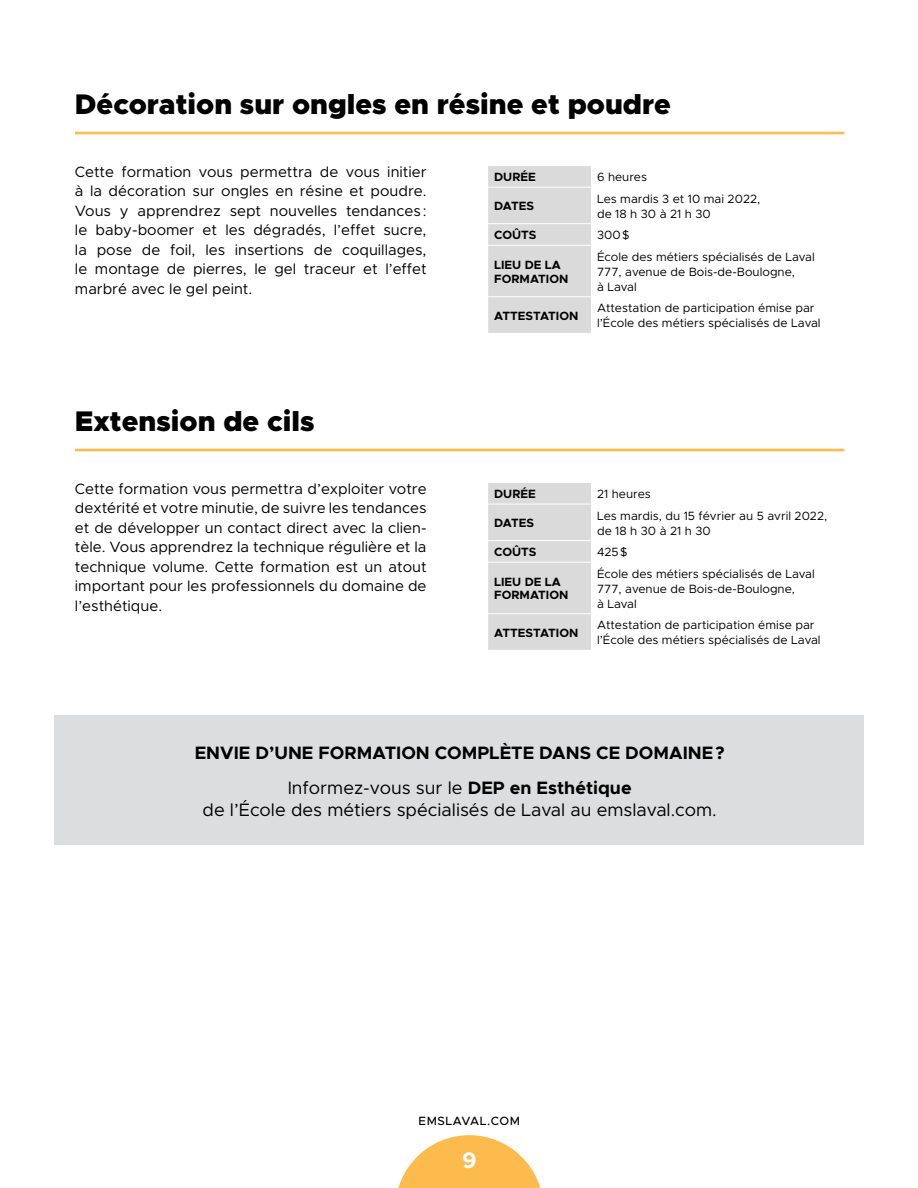
<style>
.page{position:relative;width:918px;height:1188px;background:#fff}
.page>*{position:absolute;margin:0;border:0;box-sizing:border-box;transform-origin:0 0}
.t1{font:900 28.5px "Metropolis";color:#000}
.t2{font:700 22.5px "Metropolis";color:#fff}
.t3{font:700 18px/35.1px "Metropolis";color:#000;text-align:center}
.t4{font:18px "Metropolis";color:#000}
.t5{font:15px/19.5px "Metropolis";color:#000;text-align:justify}
.t6{font:12px/15px "Metropolis";color:#000}
.t7{font:700 12px/13.5px "Metropolis";color:#000}
.t8{font:500 12px "Metropolis";letter-spacing:.05em;color:#000}
.s1{font-weight:400}
</style>
<div class="page">
<svg style="left:398px;top:1135px;width:143px;height:53px"></svg>
<hr style="left:75px;top:132px;width:769px;height:2px;background:#fdba4d">
<div style="left:488px;top:166px;width:103px;height:167px;background:#dadada"></div>
<hr style="left:488px;top:187px;width:103px;height:1px;background:#fff">
<hr style="left:488px;top:223px;width:103px;height:1px;background:#fff">
<hr style="left:488px;top:245px;width:103px;height:1px;background:#fff">
<hr style="left:488px;top:296px;width:103px;height:1px;background:#fff">
<hr style="left:75px;top:449px;width:769px;height:2px;background:#fdba4d">
<div style="left:488px;top:483px;width:103px;height:167px;background:#dadada"></div>
<hr style="left:488px;top:504px;width:103px;height:1px;background:#fff">
<hr style="left:488px;top:540px;width:103px;height:1px;background:#fff">
<hr style="left:488px;top:562px;width:103px;height:1px;background:#fff">
<hr style="left:488px;top:613px;width:103px;height:1px;background:#fff">
<div style="left:54px;top:716px;width:810px;height:129px;background:#dcddde"></div>
<h1 class="t1" style="left:75px;top:86px;width:597px">Décoration sur ongles en résine et poudre</h1>
<p class="t5" style="left:75px;top:162px;width:353px">Cette formation vous permettra de vous initier à la décoration sur ongles en résine et poudre.<br>Vous y apprendrez sept nouvelles tendances : le baby-boomer et les dégradés, l’effet sucre, la pose de foil, les insertions de coquillages, le montage de pierres, le gel traceur et l’effet marbré avec le gel peint.</p>
<p class="t7" style="left:494px;top:170px;width:43px">DURÉE</p>
<p class="t6" style="left:597px;top:170px;width:52px">6 heures</p>
<p class="t7" style="left:494px;top:199px;width:41px">DATES</p>
<p class="t6" style="left:597px;top:191px;width:165px">Les mardis 3 et 10 mai 2022, de 18 h 30 à 21 h 30</p>
<p class="t7" style="left:494px;top:228px;width:44px">COÛTS</p>
<p class="t6" style="left:597px;top:228px;width:34px">300$</p>
<p class="t7" style="left:494px;top:258px;width:76px">LIEU DE LA<br>FORMATION</p>
<p class="t6" style="left:597px;top:249px;width:219px">École des métiers spécialisés de Laval<br>777, avenue de Bois-de-Boulogne,<br>à Laval</p>
<p class="t7" style="left:494px;top:309px;width:86px">ATTESTATION</p>
<p class="t6" style="left:597px;top:301px;width:225px">Attestation de participation émise par l’École des métiers spécialisés de Laval</p>
<h1 class="t1" style="left:75px;top:403px;width:241px">Extension de cils</h1>
<p class="t5" style="left:75px;top:479px;width:353px">Cette formation vous permettra d’exploiter votre dextérité et votre minutie, de suivre les tendances et de développer un contact direct avec la clien&shy;tèle. Vous apprendrez la technique régulière et la technique volume. Cette formation est un atout important pour les professionnels du domaine de l’esthétique.</p>
<p class="t7" style="left:494px;top:487px;width:43px">DURÉE</p>
<p class="t6" style="left:597px;top:486px;width:55px">21 heures</p>
<p class="t7" style="left:494px;top:516px;width:41px">DATES</p>
<p class="t6" style="left:597px;top:508px;width:232px">Les mardis, du 15 février au 5 avril 2022, de 18 h 30 à 21 h 30</p>
<p class="t7" style="left:494px;top:545px;width:44px">COÛTS</p>
<p class="t6" style="left:597px;top:545px;width:32px">425$</p>
<p class="t7" style="left:494px;top:575px;width:76px">LIEU DE LA<br>FORMATION</p>
<p class="t6" style="left:597px;top:566px;width:219px">École des métiers spécialisés de Laval<br>777, avenue de Bois-de-Boulogne,<br>à Laval</p>
<p class="t7" style="left:494px;top:626px;width:86px">ATTESTATION</p>
<p class="t6" style="left:597px;top:618px;width:225px">Attestation de participation émise par l’École des métiers spécialisés de Laval</p>
<p class="t3" style="left:195px;top:735px;width:531px">ENVIE D’UNE FORMATION COMPLÈTE DANS CE DOMAINE?<br><span class="s1">Informez-vous sur le</span> DEP en Esthétique</p>
<p class="t4" style="left:203px;top:798px;width:516px">de l’École des métiers spécialisés de Laval au emslaval.com.</p>
<p class="t8" style="left:419px;top:1114px;width:103px">EMSLAVAL.COM</p>
<h2 class="t2" style="left:462px;top:1146px;width:16px">9</h2>
</div>
